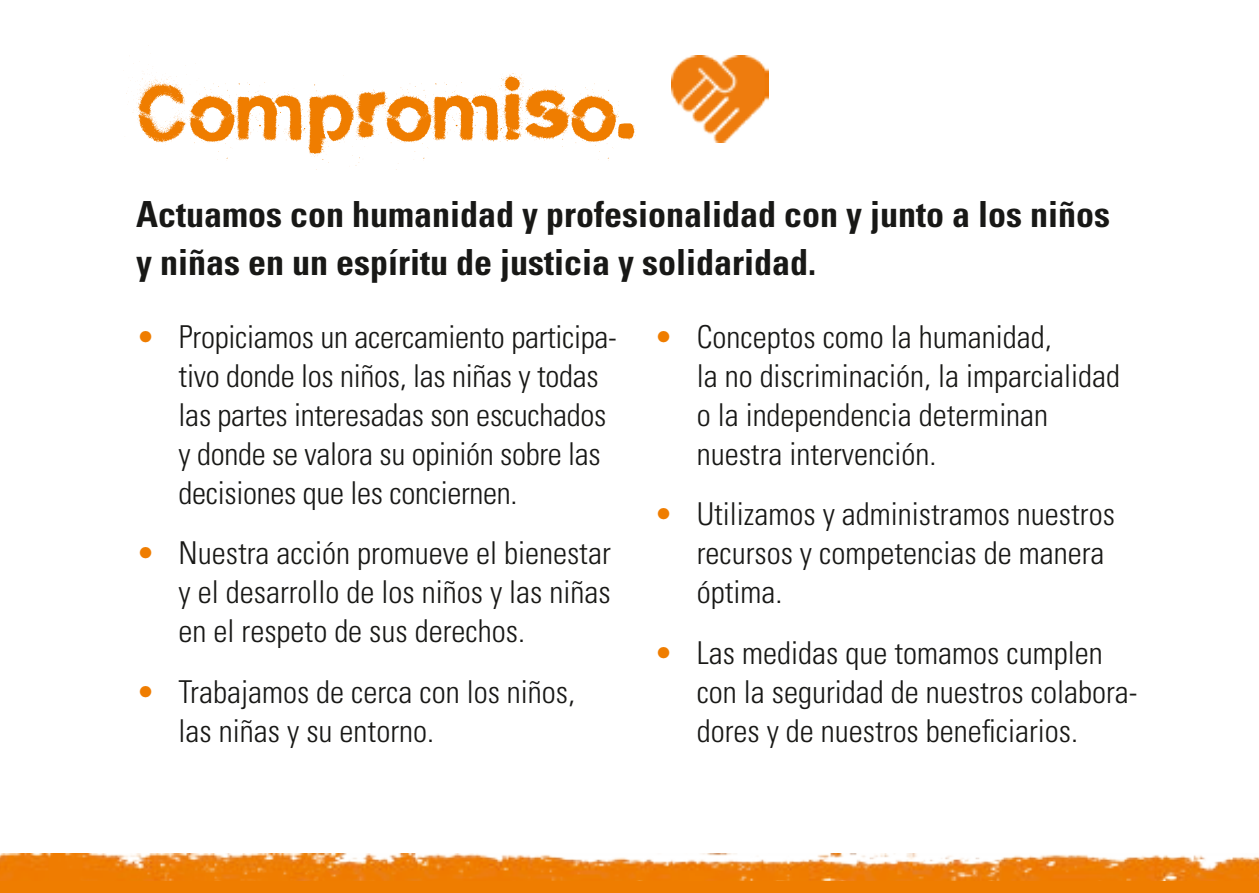
<style>
.page{position:relative;width:1259px;height:893px;background:#fff}
.page>*{position:absolute;margin:0;border:0;box-sizing:border-box;transform-origin:0 0}
.t1{font:90px "tdh cityburn";letter-spacing:.025em;color:#ef7d00}
.t2{font:700 condensed 36px/48px "Univers LT Std";color:#181816}
.t3{font:300 condensed 31.5px/39px "Univers LT Std";color:#181816}
.s1{color:#ef7d00}
</style>
<div class="page">
<img style="left:671px;top:56px;width:98px;height:86px">
<img style="left:0;top:853px;width:1259px;height:29px">
<div style="left:0;top:882px;width:1259px;height:11px;background:#ef7d00"></div>
<h1 class="t1" style="left:136px;top:56px;width:500px">COMPROMISO.</h1>
<p class="t2" style="left:136px;top:190px;width:975px">Actuamos con humanidad y profesionalidad con y junto a los niños y niñas en un espíritu de justicia y solidaridad.</p>
<p class="t3" style="left:179px;top:318px;width:440px;text-indent:-43px"><span class="s1">•</span> Propiciamos un acercamiento participa&shy;tivo donde los niños, las niñas y todas las partes interesadas son escuchados y donde se valora su opinión sobre las decisiones que les conciernen.</p>
<p class="t3" style="left:179px;top:534px;width:434px;text-align:justify;text-indent:-43px"><span class="s1">•</span> Nuestra acción promueve el bienestar y el desarrollo de los niños y las niñas en el respeto de sus derechos.</p>
<p class="t3" style="left:179px;top:672px;width:398px;text-indent:-43px"><span class="s1">•</span> Trabajamos de cerca con los niños, las niñas y su entorno.</p>
<p class="t3" style="left:696px;top:318px;width:425px;text-indent:-43px"><span class="s1">•</span> Conceptos como la humanidad,<br>la no discriminación, la imparcialidad o la independencia determinan nuestra intervención.</p>
<p class="t3" style="left:696px;top:495px;width:420px;text-indent:-43px"><span class="s1">•</span> Utilizamos y administramos nuestros recursos y competencias de manera óptima.</p>
<p class="t3" style="left:696px;top:633px;width:442px;text-indent:-43px"><span class="s1">•</span> Las medidas que tomamos cumplen con la seguridad de nuestros colabora&shy;dores y de nuestros beneficiarios.</p>
</div>
